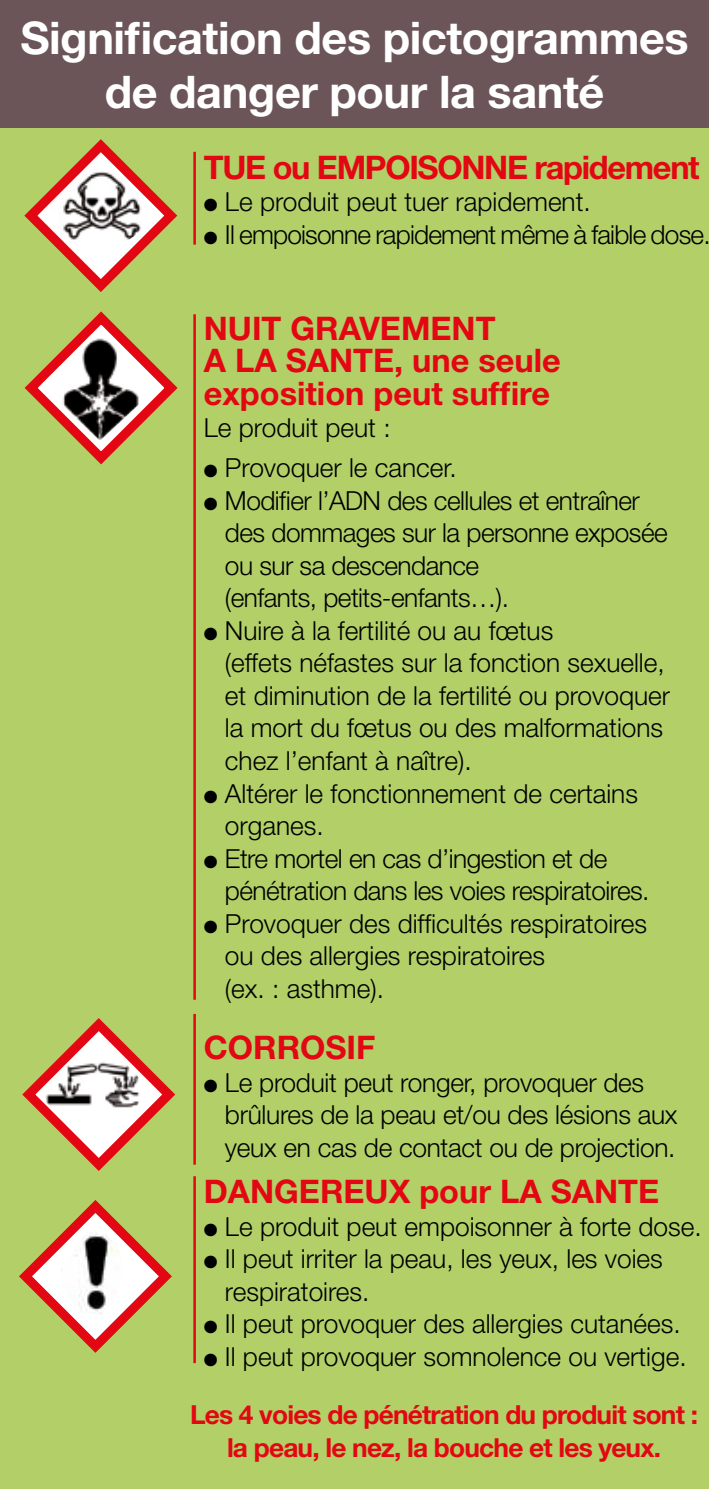
<style>
.page{position:relative;width:709px;height:1489px;background:#fff}
.page>*{position:absolute;margin:0;border:0;box-sizing:border-box;transform-origin:0 0}
.t1{font:700 45px/54px "Helvetica Neue";letter-spacing:-.01em;color:#fff;text-align:center}
.t2{font:700 32.5px/32.5px "Helvetica Neue";color:#e30613}
.t3{font:700 32.5px "Helvetica Neue";letter-spacing:-.04em;color:#e30613}
.t4{font:300 26.25px/32.5px "Helvetica Neue LT";color:#000}
.t5{font:300 26.25px/32.5px "Helvetica Neue LT";letter-spacing:-.02em;color:#000}
.t6{font:700 26.25px/32.5px "Helvetica Neue";letter-spacing:-.03em;color:#e30613;text-align:center}
.t7{font:300 26.25px "Helvetica Neue LT";letter-spacing:-.03em;color:#000}
</style>
<div class="page">
<div style="left:0;top:0;width:709px;height:1488px;background:#b2d067"></div>
<svg style="left:24px;top:139px;width:154px;height:153px"></svg>
<img style="left:50px;top:164px;width:101px;height:82px">
<svg style="left:24px;top:311px;width:154px;height:154px"></svg>
<img style="left:60px;top:337px;width:83px;height:104px">
<div style="left:0;top:0;width:709px;height:128px;background:#6b5558"></div>
<hr style="left:193px;top:314px;width:3px;height:685px;background:#e30613">
<hr style="left:193px;top:152px;width:3px;height:92px;background:#e30613">
<svg style="left:19px;top:1200px;width:153px;height:153px"></svg>
<img style="left:61px;top:1231px;width:63px;height:83px">
<svg style="left:22px;top:1018px;width:153px;height:153px"></svg>
<img style="left:42px;top:1054px;width:102px;height:71px">
<hr style="left:193px;top:1013px;width:3px;height:151px;background:#e30613">
<hr style="left:193px;top:1176px;width:3px;height:186px;background:#e30613">
<h1 class="t1" style="left:20px;top:15px;width:669px">Signification des pictogrammes de danger pour la santé</h1>
<p class="t3" style="left:204px;top:155px;width:497px">TUE ou EMPOISONNE rapidement</p>
<p class="t4" style="left:204px;top:188px;width:388px">● Le produit peut tuer rapidement.</p>
<p class="t7" style="left:204px;top:225px;width:508px">● Il empoisonne rapidement même à faible dose.</p>
<p class="t2" style="left:204px;top:315px;width:358px">NUIT GRAVEMENT<br>A LA SANTE, une seule exposition peut suffire</p>
<p class="t4" style="left:204px;top:414px;width:188px">Le produit peut :</p>
<p class="t4" style="left:204px;top:454px;width:254px">● Provoquer le cancer.</p>
<p class="t5" style="left:225px;top:486px;width:444px;text-indent:-21px">● Modifier l’ADN des cellules et entraîner des dommages sur la personne exposée ou sur sa descendance<br>(enfants, petits-enfants…).</p>
<p class="t4" style="left:225px;top:616px;width:446px;text-indent:-21px">● Nuire à la fertilité ou au fœtus<br>(effets néfastes sur la fonction sexuelle, et diminution de la fertilité ou provoquer la mort du fœtus ou des malformations chez l’enfant à naître).</p>
<p class="t4" style="left:225px;top:779px;width:414px;text-indent:-21px">● Altérer le fonctionnement de certains organes.</p>
<p class="t5" style="left:225px;top:844px;width:426px;text-indent:-21px">● Etre mortel en cas d’ingestion et de pénétration dans les voies respiratoires.</p>
<p class="t4" style="left:225px;top:909px;width:424px;text-indent:-21px">● Provoquer des difficultés respiratoires ou des allergies respiratoires<br>(ex. : asthme).</p>
<p class="t2" style="left:204px;top:1034px;width:173px">CORROSIF</p>
<p class="t4" style="left:225px;top:1068px;width:454px;text-indent:-21px">● Le produit peut ronger, provoquer des brûlures de la peau et/ou des lésions aux yeux en cas de contact ou de projection.</p>
<p class="t2" style="left:204px;top:1178px;width:457px">DANGEREUX pour LA SANTE</p>
<p class="t4" style="left:204px;top:1212px;width:499px">● Le produit peut empoisonner à forte dose.</p>
<p class="t4" style="left:225px;top:1244px;width:439px;text-indent:-21px">● Il peut irriter la peau, les yeux, les voies respiratoires.</p>
<p class="t4" style="left:204px;top:1309px;width:478px">● Il peut provoquer des allergies cutanées.</p>
<p class="t4" style="left:204px;top:1342px;width:484px">● Il peut provoquer somnolence ou vertige.</p>
<p class="t6" style="left:190px;top:1400px;width:509px">Les 4 voies de pénétration du produit sont : la peau, le nez, la bouche et les yeux.</p>
</div>
